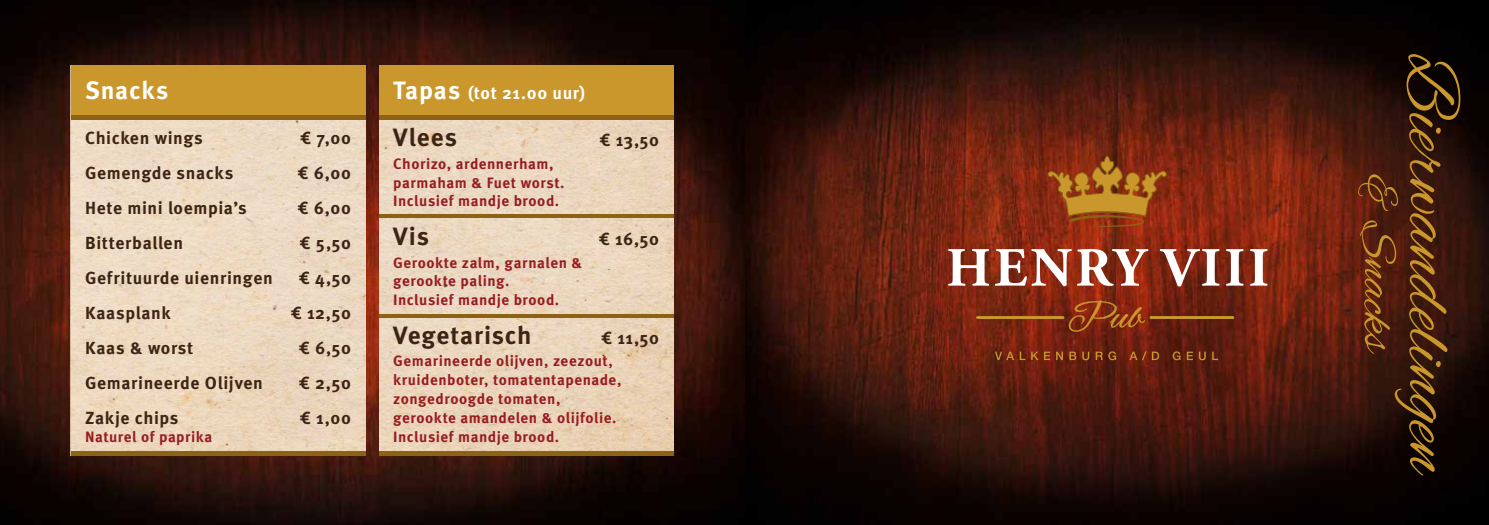
<style>
.page{position:relative;width:1489px;height:525px;background:#fff}
.page>*{position:absolute;margin:0;border:0;box-sizing:border-box;transform-origin:0 0}
.t1{font:75px "Alex Brush";color:#c9972b}
.t2{font:50px "Alex Brush";color:#c9972b}
.t3{font:700 25px "FF Meta Pro";letter-spacing:.04em;color:#3d2415}
.t4{font:700 25px "FF Meta Pro";letter-spacing:.03em;color:#fff}
.t5{font:700 17.5px "FF Meta Pro";letter-spacing:.03em;color:#3d2415}
.t6{font:700 17.5px "FF Meta Pro";letter-spacing:.035em;color:#fff}
.t7{font:700 15px/18.8px "FF Meta Pro";letter-spacing:.035em;color:#971c21}
.s1{font-size:25px}
</style>
<div class="page">
<img style="left:0;top:0;width:1488px;height:524px">
<img style="left:71px;top:120px;width:294px;height:331px">
<img style="left:379px;top:120px;width:294px;height:331px">
<div style="left:71px;top:66px;width:294px;height:49px;background:#c9972b"></div>
<div style="left:71px;top:115px;width:294px;height:5px;background:#8c6214"></div>
<div style="left:379px;top:66px;width:294px;height:49px;background:#c9972b"></div>
<div style="left:379px;top:115px;width:294px;height:5px;background:#8c6214"></div>
<hr style="left:379px;top:214px;width:294px;height:4px;background:#8c6214">
<hr style="left:379px;top:314px;width:294px;height:3px;background:#8c6214">
<hr style="left:379px;top:451px;width:294px;height:4px;background:#8c6214">
<hr style="left:71px;top:451px;width:294px;height:4px;background:#8c6214">
<svg style="left:948px;top:249px;width:200px;height:37px"></svg>
<svg style="left:1159px;top:249px;width:60px;height:37px"></svg>
<svg style="left:1225px;top:249px;width:18px;height:36px"></svg>
<svg style="left:1249px;top:249px;width:18px;height:36px"></svg>
<svg style="left:1068px;top:300px;width:77px;height:31px;background:#913b15"></svg>
<svg style="left:994px;top:351px;width:31px;height:9px"></svg>
<svg style="left:1031px;top:351px;width:19px;height:9px"></svg>
<svg style="left:1056px;top:351px;width:6px;height:9px"></svg>
<svg style="left:1069px;top:351px;width:7px;height:9px"></svg>
<svg style="left:1082px;top:351px;width:7px;height:9px"></svg>
<svg style="left:1095px;top:351px;width:7px;height:9px"></svg>
<svg style="left:1108px;top:351px;width:7px;height:9px"></svg>
<svg style="left:1129px;top:351px;width:29px;height:9px"></svg>
<svg style="left:1172px;top:351px;width:8px;height:9px"></svg>
<svg style="left:1186px;top:351px;width:6px;height:9px"></svg>
<svg style="left:1198px;top:351px;width:7px;height:9px"></svg>
<svg style="left:1212px;top:351px;width:5px;height:9px"></svg>
<svg style="left:1044px;top:155px;width:125px;height:72px;background:#9e5019"></svg>
<hr style="left:976px;top:316px;width:88px;height:3px;background:#c9972b">
<hr style="left:1149px;top:316px;width:85px;height:3px;background:#c9972b">
<h3 class="t4" style="left:85px;top:70px;width:85px">Snacks</h3>
<p class="t5" style="left:85px;top:124px;width:119px">Chicken wings</p>
<p class="t5" style="left:300px;top:124px;width:52px">€ 7,00</p>
<p class="t5" style="left:85px;top:159px;width:150px">Gemengde snacks</p>
<p class="t5" style="left:297px;top:159px;width:55px">€ 6,00</p>
<p class="t5" style="left:85px;top:194px;width:163px">Hete mini loempia’s</p>
<p class="t5" style="left:297px;top:194px;width:55px">€ 6,00</p>
<p class="t5" style="left:85px;top:229px;width:99px">Bitterballen</p>
<p class="t5" style="left:299px;top:229px;width:53px">€ 5,50</p>
<p class="t5" style="left:85px;top:264px;width:189px">Gefrituurde uienringen</p>
<p class="t5" style="left:299px;top:264px;width:54px">€ 4,50</p>
<p class="t5" style="left:85px;top:299px;width:87px">Kaasplank</p>
<p class="t5" style="left:291px;top:299px;width:62px">€ 12,50</p>
<p class="t5" style="left:85px;top:334px;width:110px">Kaas &amp; worst</p>
<p class="t5" style="left:299px;top:334px;width:54px">€ 6,50</p>
<p class="t5" style="left:85px;top:369px;width:179px">Gemarineerde Olijven</p>
<p class="t5" style="left:299px;top:369px;width:54px">€ 2,50</p>
<p class="t5" style="left:85px;top:404px;width:95px">Zakje chips</p>
<p class="t5" style="left:300px;top:404px;width:53px">€ 1,00</p>
<p class="t7" style="left:85px;top:426px;width:129px">Naturel of paprika</p>
<p class="t6" style="left:393px;top:79px;width:193px"><span class="s1">Tapas</span> (tot 21.00 uur)</p>
<h3 class="t3" style="left:393px;top:118px;width:65px">Vlees</h3>
<p class="t5" style="left:599px;top:126px;width:61px">€ 13,50</p>
<p class="t7" style="left:393px;top:153px;width:173px">Chorizo, ardennerham, parmaham &amp; Fuet worst.<br>Inclusief mandje brood.</p>
<h3 class="t3" style="left:393px;top:217px;width:37px">Vis</h3>
<p class="t5" style="left:598px;top:225px;width:62px">€ 16,50</p>
<p class="t7" style="left:393px;top:252px;width:191px">Gerookte zalm, garnalen &amp; gerookte paling.<br>Inclusief mandje brood.</p>
<h3 class="t3" style="left:393px;top:315px;width:140px">Vegetarisch</h3>
<p class="t5" style="left:601px;top:324px;width:59px">€ 11,50</p>
<p class="t7" style="left:393px;top:351px;width:230px">Gemarineerde olijven, zeezout, kruidenboter, tomatentapenade, zongedroogde tomaten, gerookte amandelen &amp; olijfolie.<br>Inclusief mandje brood.</p>
<h1 class="t1" style="left:1471px;top:53px;width:426px;rotate:90deg">Bierwandelingen</h1>
<h2 class="t2" style="left:1405px;top:173px;width:183px;rotate:90deg">&amp; Snacks</h2>
</div>
